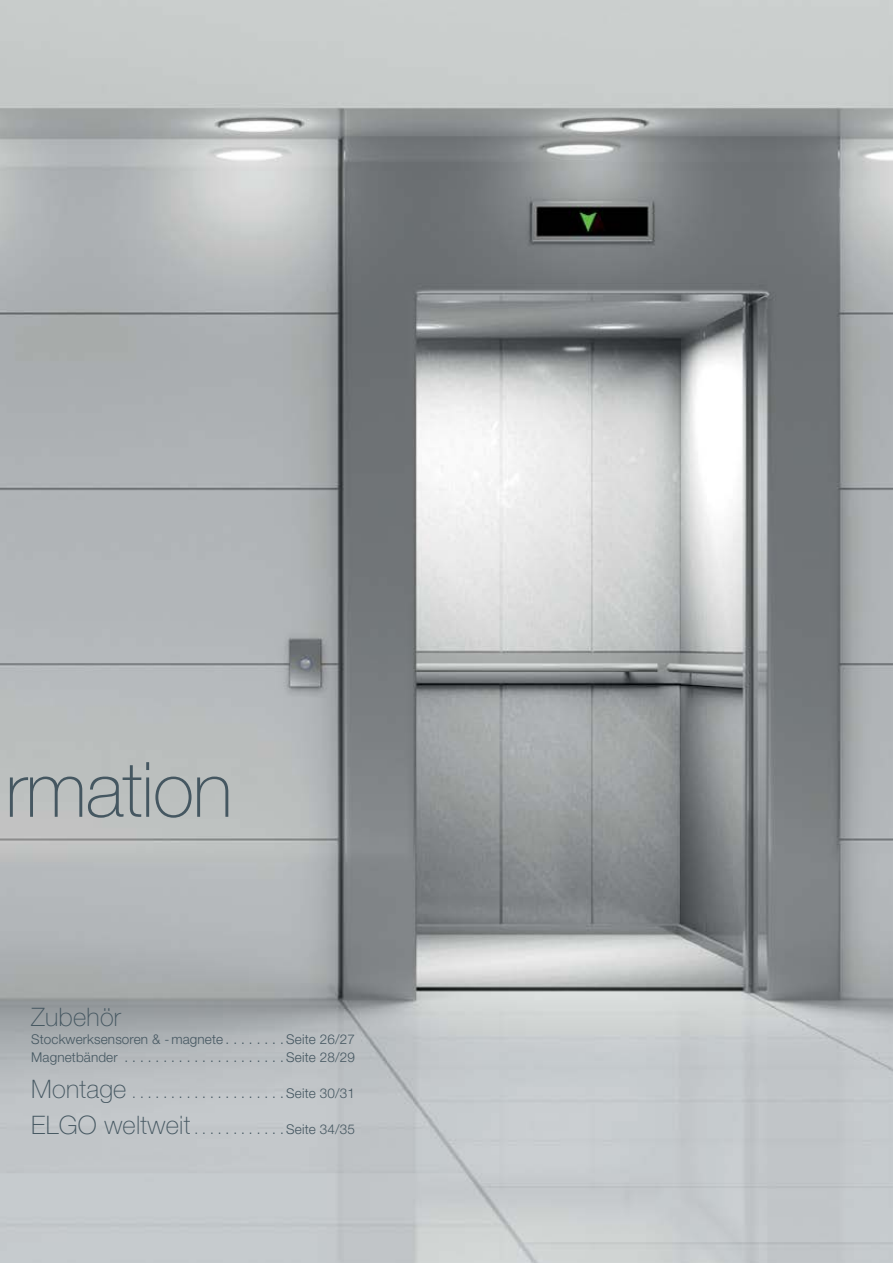
<style>
.page{position:relative;width:893px;height:1263px;background:#fff}
.page>*{position:absolute;margin:0;border:0;box-sizing:border-box;transform-origin:0 0}
.t1{font:100 76.5px "Helvetica Neue LT";letter-spacing:-.015em;color:#455761}
.t2{font:100 25.5px "Helvetica Neue LT";letter-spacing:.01em;color:#455761}
.t3{font:300 13.5px/18px "Helvetica Neue LT";letter-spacing:.01em;color:#455761}
.s1{font-weight:100;font-size:25.5px}
</style>
<div class="page">
<img style="left:0;top:0;width:893px;height:1263px">
<h1 class="t1" style="left:6px;top:746px;width:228px">rmation</h1>
<h2 class="t2" style="left:31px;top:1002px;width:91px">Zubehör</h2>
<p class="t3" style="left:31px;top:1030px;width:325px">Stockwerksensoren &amp; - magnete . . . . . . . Seite 26/27<br>Magnetbänder . . . . . . . . . . . . . . . . . . . . Seite 28/29</p>
<p class="t3" style="left:31px;top:1084px;width:325px"><span class="s1">Montage</span> . . . . . . . . . . . . . . . . . . . Seite 30/31</p>
<p class="t3" style="left:31px;top:1120px;width:325px"><span class="s1">ELGO weltweit</span> . . . . . . . . . . . Seite 34/35</p>
</div>
